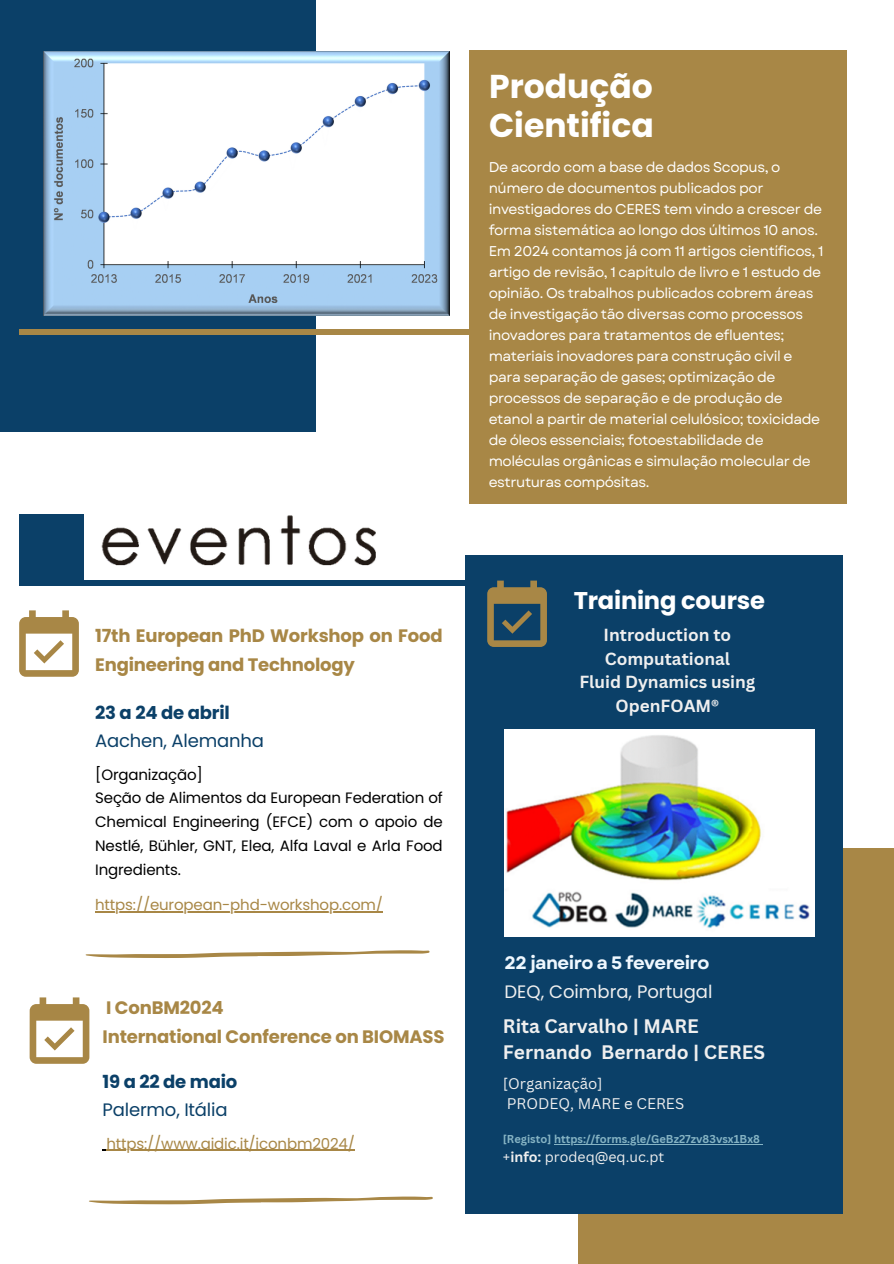
<style>
.page{position:relative;width:894px;height:1264px;background:#fff}
.page>*{position:absolute;margin:0;border:0;box-sizing:border-box;transform-origin:0 0}
.t1{font:700 33px/39.3px "Poppins";color:#fff}
.t2{font:700 24.15px "Poppins";letter-spacing:-.01em;color:#fff}
.t3{font:700 19.05px/26.2px "Canva Sans";color:#efefef}
.t4{font:700 18px/28.5px "Poppins";letter-spacing:-.01em;color:#a88746}
.t5{font:18px/28.5px "Poppins";letter-spacing:-.01em;color:#0b4068}
.t6{font:700 18px "Garet";letter-spacing:-.03em;color:#eff8ff}
.t7{font:18px "Poppins";color:#efefef}
.t8{font:700 17.1px/23.7px "Canva Sans";color:#efefef;text-align:center}
.t9{font:15px/23.9px "Poppins";letter-spacing:-.01em;color:#000}
.t10{font:15px "Poppins";letter-spacing:-.01em;color:#a88746}
.t11{font:15px/20.9px "Canva Sans";color:#efefef}
.t12{font:14.1px/21px "Garet";letter-spacing:-.03em;color:#fff}
.t13{font:14.1px "Canva Sans";color:#efefef}
.t14{font:700 11.1px "Canva Sans";color:#86b4c4}
.s1{font-weight:700}
</style>
<div class="page">
<div style="left:469px;top:50px;width:376px;height:454px;background:#a88746"></div>
<div style="left:0;top:0;width:315px;height:431px;background:#0b4068"></div>
<div style="left:578px;top:848px;width:315px;height:415px;background:#a88746"></div>
<div style="left:465px;top:555px;width:377px;height:658px;background:#0b4068"></div>
<div style="left:19px;top:329px;width:457px;height:6px;background:#a88746"></div>
<img style="left:101px;top:515px;width:275px;height:51px">
<div style="left:19px;top:514px;width:64px;height:69px;background:#0b4068"></div>
<div style="left:19px;top:580px;width:457px;height:6px;background:#0b4068"></div>
<svg style="left:19px;top:610px;width:60px;height:66px"></svg>
<svg style="left:85px;top:950px;width:344px;height:8px"></svg>
<svg style="left:30px;top:997px;width:59px;height:66px"></svg>
<svg style="left:487px;top:580px;width:59px;height:67px"></svg>
<img style="left:504px;top:729px;width:310px;height:207px">
<img style="left:43px;top:51px;width:406px;height:265px">
<hr style="left:106px;top:1149px;width:249px;height:1px;background:#a88746">
<svg style="left:89px;top:1196px;width:344px;height:8px"></svg>
<hr style="left:95px;top:911px;width:288px;height:1px;background:#a88746">
<hr style="left:554px;top:1144px;width:205px;height:1px;background:#86b4c4">
<h3 class="t4" style="left:95px;top:622px;width:349px">17th European PhD Workshop on Food<br>Engineering and Technology</h3>
<h4 class="t5" style="left:95px;top:698px;width:170px"><span class="s1">23 a 24 de abril<br></span>Aachen, Alemanha</h4>
<h3 class="t9" style="left:95px;top:762px;width:349px">[Organização]<br>Seção de Alimentos da European Federation of Chemical Engineering (EFCE) com o apoio de Nestlé, Bühler, GNT, Elea, Alfa Laval e Arla Food Ingredients.</h3>
<h6 class="t10" style="left:95px;top:894px;width:289px">https://european-phd-workshop.com/</h6>
<p class="t4" style="left:102px;top:993px;width:343px">I ConBM2024<br>International Conference on BIOMASS</p>
<h2 class="t5" style="left:102px;top:1067px;width:136px"><span class="s1">19 a 22 de maio<br></span>Palermo, Itália</h2>
<p class="t10" style="left:106px;top:1132px;width:250px">https://www.aidic.it/iconbm2024/</p>
<p class="t1" style="left:489px;top:66px;width:166px">Produção<br>Cientifica</p>
<p class="t12" style="left:488px;top:156px;width:336px">De acordo com a base de dados Scopus, o número de documentos publicados por investigadores do CERES tem vindo a crescer de forma sistemática ao longo dos últimos 10 anos.<br>Em 2024 contamos já com 11 artigos científicos, 1 artigo de revisão, 1 capítulo de livro e 1 estudo de opinião. Os trabalhos publicados cobrem áreas de investigação tão diversas como processos inovadores para tratamentos de efluentes; materiais inovadores para construção civil e para separação de gases; optimização de processos de separação e de produção de etanol a partir de material celulósico; toxicidade de óleos essenciais; fotoestabilidade de moléculas orgânicas e simulação molecular de estruturas compósitas.</p>
<h6 class="t2" style="left:573px;top:583px;width:192px">Training course</h6>
<h3 class="t8" style="left:579px;top:622px;width:177px">Introduction to<br>Computational<br>Fluid Dynamics using<br>OpenFOAM®</h3>
<p class="t6" style="left:504px;top:950px;width:206px">22 janeiro a 5 fevereiro</p>
<h3 class="t7" style="left:504px;top:978px;width:209px">DEQ, Coimbra, Portugal</h3>
<h4 class="t3" style="left:503px;top:1012px;width:263px">Rita Carvalho | MARE<br>Fernando Bernardo | CERES</h4>
<h6 class="t11" style="left:503px;top:1072px;width:183px">[Organização]<br>PRODEQ, MARE e CERES</h6>
<h6 class="t14" style="left:503px;top:1131px;width:258px">[Registo] https://forms.gle/GeBz27zv83vsx1Bx8</h6>
<p class="t13" style="left:503px;top:1146px;width:163px">+<span class="s1">info:</span> prodeq@eq.uc.pt</p>
</div>
